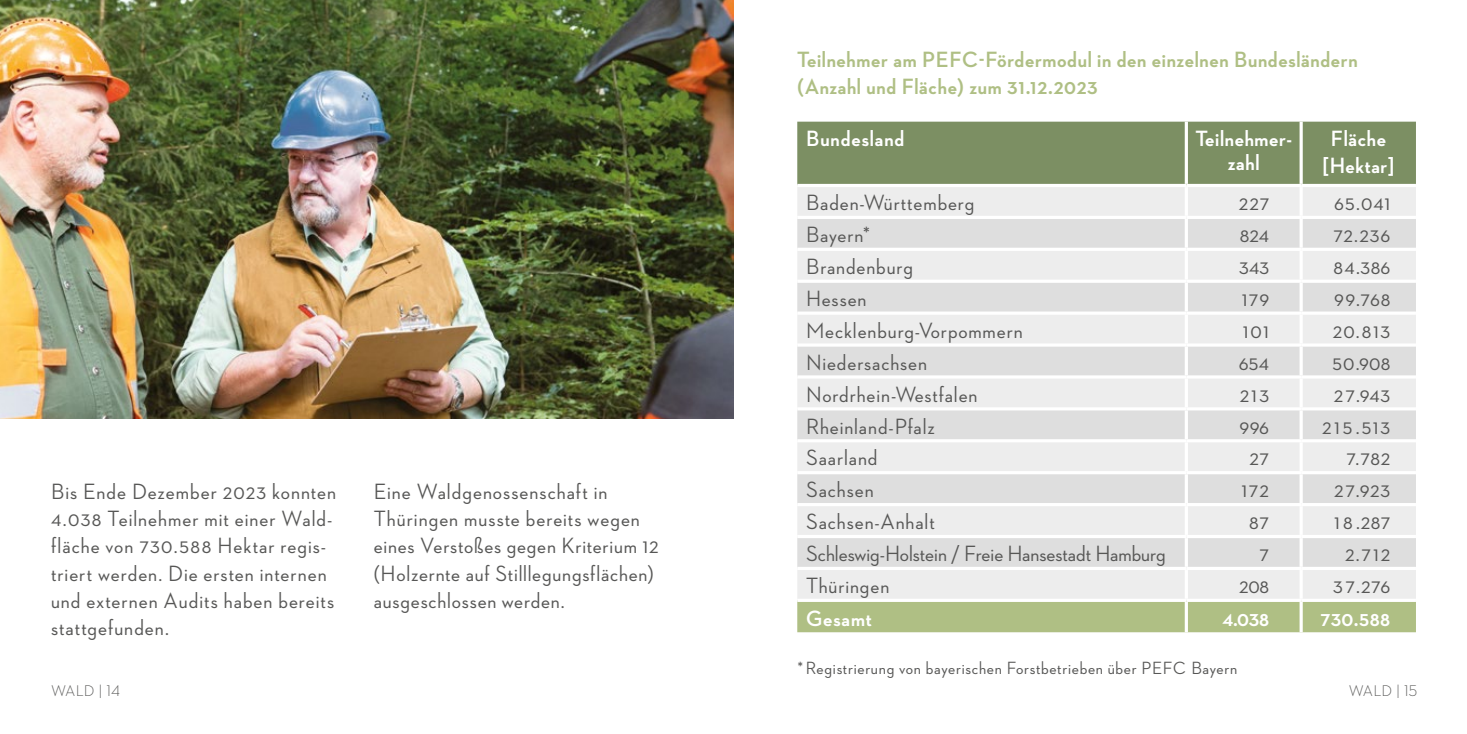
<style>
.page{position:relative;width:1467px;height:734px;background:#fff}
.page>*{position:absolute;margin:0;border:0;box-sizing:border-box;transform-origin:0 0}
.t1{font:500 22.5px/27px "Neutraface 2 Display";letter-spacing:.04em;color:#575756}
.t2{font:700 22.5px/27px "Neutraface 2 Display";letter-spacing:.03em;color:#afbf84}
.t3{font:700 22.5px/24.8px "Neutraface 2 Display";letter-spacing:.03em;color:#fff;text-align:center}
.t4{font:500 22.5px "Neutraface 2 Display";color:#575756}
.t5{font:500 18px "Neutraface 2 Display";letter-spacing:.04em;color:#575756}
.t6{font:300 15.75px "Neutraface 2 Text";letter-spacing:.01em;color:#575756}
</style>
<div class="page">
<div style="left:797px;top:122px;width:619px;height:62px;background:#7c8f63"></div>
<div style="left:797px;top:187px;width:619px;height:411px;background:#ededed"></div>
<svg style="left:797px;top:219px;width:619px;height:347px;background:#e5e5e5"></svg>
<div style="left:797px;top:602px;width:619px;height:30px;background:#afbf84"></div>
<hr style="left:1185px;top:122px;width:3px;height:62px;background:#fff">
<hr style="left:1300px;top:122px;width:3px;height:62px;background:#fff">
<hr style="left:1185px;top:187px;width:3px;height:29px;background:#fff">
<hr style="left:1300px;top:187px;width:3px;height:29px;background:#fff">
<hr style="left:797px;top:216px;width:389px;height:3px;background:#fff">
<hr style="left:1186px;top:216px;width:115px;height:3px;background:#fff">
<hr style="left:1185px;top:219px;width:3px;height:29px;background:#fff">
<hr style="left:1301px;top:216px;width:115px;height:3px;background:#fff">
<hr style="left:1300px;top:219px;width:3px;height:29px;background:#fff">
<hr style="left:797px;top:248px;width:389px;height:3px;background:#fff">
<hr style="left:1186px;top:248px;width:115px;height:3px;background:#fff">
<hr style="left:1185px;top:251px;width:3px;height:28px;background:#fff">
<hr style="left:1301px;top:248px;width:115px;height:3px;background:#fff">
<hr style="left:1300px;top:251px;width:3px;height:28px;background:#fff">
<hr style="left:797px;top:279px;width:389px;height:4px;background:#fff">
<hr style="left:1186px;top:279px;width:115px;height:4px;background:#fff">
<hr style="left:1185px;top:283px;width:3px;height:28px;background:#fff">
<hr style="left:1301px;top:279px;width:115px;height:4px;background:#fff">
<hr style="left:1300px;top:283px;width:3px;height:28px;background:#fff">
<svg style="left:797px;top:311px;width:389px;height:4px"></svg>
<svg style="left:1186px;top:311px;width:115px;height:4px"></svg>
<hr style="left:1185px;top:315px;width:3px;height:28px;background:#fff">
<svg style="left:1301px;top:311px;width:115px;height:4px"></svg>
<hr style="left:1300px;top:315px;width:3px;height:28px;background:#fff">
<hr style="left:797px;top:343px;width:389px;height:3px;background:#fff">
<hr style="left:1186px;top:343px;width:115px;height:3px;background:#fff">
<hr style="left:1185px;top:346px;width:3px;height:29px;background:#fff">
<hr style="left:1301px;top:343px;width:115px;height:3px;background:#fff">
<hr style="left:1300px;top:346px;width:3px;height:29px;background:#fff">
<hr style="left:797px;top:375px;width:389px;height:3px;background:#fff">
<hr style="left:1186px;top:375px;width:115px;height:3px;background:#fff">
<hr style="left:1185px;top:378px;width:3px;height:29px;background:#fff">
<hr style="left:1301px;top:375px;width:115px;height:3px;background:#fff">
<hr style="left:1300px;top:378px;width:3px;height:29px;background:#fff">
<hr style="left:797px;top:407px;width:389px;height:3px;background:#fff">
<hr style="left:1186px;top:407px;width:115px;height:3px;background:#fff">
<hr style="left:1185px;top:410px;width:3px;height:29px;background:#fff">
<hr style="left:1301px;top:407px;width:115px;height:3px;background:#fff">
<hr style="left:1300px;top:410px;width:3px;height:29px;background:#fff">
<hr style="left:797px;top:439px;width:389px;height:3px;background:#fff">
<hr style="left:1186px;top:439px;width:115px;height:3px;background:#fff">
<hr style="left:1185px;top:442px;width:3px;height:29px;background:#fff">
<hr style="left:1301px;top:439px;width:115px;height:3px;background:#fff">
<hr style="left:1300px;top:442px;width:3px;height:29px;background:#fff">
<hr style="left:797px;top:471px;width:389px;height:3px;background:#fff">
<hr style="left:1186px;top:471px;width:115px;height:3px;background:#fff">
<hr style="left:1185px;top:474px;width:3px;height:29px;background:#fff">
<hr style="left:1301px;top:471px;width:115px;height:3px;background:#fff">
<hr style="left:1300px;top:474px;width:3px;height:29px;background:#fff">
<hr style="left:797px;top:503px;width:389px;height:3px;background:#fff">
<hr style="left:1186px;top:503px;width:115px;height:3px;background:#fff">
<hr style="left:1185px;top:506px;width:3px;height:29px;background:#fff">
<hr style="left:1301px;top:503px;width:115px;height:3px;background:#fff">
<hr style="left:1300px;top:506px;width:3px;height:29px;background:#fff">
<hr style="left:797px;top:535px;width:389px;height:3px;background:#fff">
<hr style="left:1186px;top:535px;width:115px;height:3px;background:#fff">
<hr style="left:1185px;top:538px;width:3px;height:28px;background:#fff">
<hr style="left:1301px;top:535px;width:115px;height:3px;background:#fff">
<hr style="left:1300px;top:538px;width:3px;height:28px;background:#fff">
<svg style="left:797px;top:566px;width:389px;height:4px"></svg>
<svg style="left:1186px;top:566px;width:115px;height:4px"></svg>
<hr style="left:1185px;top:570px;width:3px;height:28px;background:#fff">
<svg style="left:1301px;top:566px;width:115px;height:4px"></svg>
<hr style="left:1300px;top:570px;width:3px;height:28px;background:#fff">
<hr style="left:1185px;top:602px;width:3px;height:30px;background:#fff">
<hr style="left:1300px;top:602px;width:3px;height:30px;background:#fff">
<img style="left:0;top:0;width:733px;height:418px">
<p class="t1" style="left:51px;top:478px;width:286px">Bis Ende Dezember 2023 konnten<br>4.038 Teilnehmer mit einer Wald&shy;fläche von 730.588 Hektar regis&shy;triert werden. Die ersten internen und externen Audits haben bereits stattgefunden.</p>
<p class="t1" style="left:374px;top:478px;width:286px">Eine Waldgenossenschaft in<br>Thüringen musste bereits wegen eines Verstoßes gegen Kriterium 12 (Holzernte auf Stilllegungsflächen) ausgeschlossen werden.</p>
<p class="t6" style="left:51px;top:680px;width:71px">WALD | 14</p>
<p class="t2" style="left:797px;top:46px;width:562px">Teilnehmer am PEFC-Fördermodul in den einzelnen Bundesländern (Anzahl und Fläche) zum 31.12.2023</p>
<p class="t3" style="left:806px;top:126px;width:100px">Bundesland</p>
<p class="t3" style="left:1195px;top:126px;width:98px">Teilnehmer&shy;zahl</p>
<p class="t3" style="left:1322px;top:125px;width:74px;line-height:27px">Fläche [Hektar]</p>
<p class="t1" style="left:806px;top:189px;width:170px">Baden-Württemberg</p>
<p class="t1" style="left:1239px;top:189px;width:32px">227</p>
<p class="t1" style="left:1334px;top:189px;width:58px">65.041</p>
<p class="t1" style="left:806px;top:221px;width:66px">Bayern*</p>
<p class="t1" style="left:1240px;top:221px;width:31px">824</p>
<p class="t1" style="left:1333px;top:221px;width:58px">72.236</p>
<p class="t1" style="left:806px;top:253px;width:108px">Brandenburg</p>
<p class="t1" style="left:1239px;top:253px;width:31px">343</p>
<p class="t1" style="left:1333px;top:253px;width:58px">84.386</p>
<p class="t1" style="left:806px;top:285px;width:62px">Hessen</p>
<p class="t1" style="left:1242px;top:285px;width:29px">179</p>
<p class="t1" style="left:1334px;top:285px;width:58px">99.768</p>
<p class="t1" style="left:806px;top:317px;width:218px">Mecklenburg-Vorpommern</p>
<p class="t1" style="left:1243px;top:317px;width:28px">101</p>
<p class="t1" style="left:1333px;top:317px;width:59px">20.813</p>
<p class="t1" style="left:806px;top:349px;width:122px">Niedersachsen</p>
<p class="t1" style="left:1239px;top:349px;width:32px">654</p>
<p class="t1" style="left:1332px;top:349px;width:59px">50.908</p>
<p class="t1" style="left:806px;top:380px;width:173px">Nordrhein-Westfalen</p>
<p class="t1" style="left:1240px;top:380px;width:31px">213</p>
<p class="t1" style="left:1334px;top:380px;width:58px">27.943</p>
<p class="t1" style="left:806px;top:412px;width:130px">Rheinland-Pfalz</p>
<p class="t1" style="left:1239px;top:412px;width:31px">996</p>
<p class="t1" style="left:1322px;top:412px;width:70px">215.513</p>
<p class="t1" style="left:806px;top:444px;width:73px">Saarland</p>
<p class="t1" style="left:1249px;top:444px;width:21px">27</p>
<p class="t1" style="left:1347px;top:444px;width:45px">7.782</p>
<p class="t1" style="left:806px;top:476px;width:69px">Sachsen</p>
<p class="t1" style="left:1241px;top:476px;width:29px">172</p>
<p class="t1" style="left:1334px;top:476px;width:58px">27.923</p>
<p class="t1" style="left:806px;top:508px;width:130px">Sachsen-Anhalt</p>
<p class="t1" style="left:1249px;top:508px;width:22px">87</p>
<p class="t1" style="left:1334px;top:508px;width:58px">18 .287</p>
<p class="t4" style="left:806px;top:541px;width:361px">Schleswig-Holstein / Freie Hansestadt Hamburg</p>
<p class="t1" style="left:1260px;top:540px;width:11px">7</p>
<p class="t1" style="left:1345px;top:540px;width:47px">2.712</p>
<p class="t1" style="left:806px;top:572px;width:85px">Thüringen</p>
<p class="t1" style="left:1239px;top:572px;width:32px">208</p>
<p class="t1" style="left:1333px;top:572px;width:59px">37.276</p>
<p class="t3" style="left:806px;top:606px;width:67px">Gesamt</p>
<p class="t3" style="left:1222px;top:606px;width:48px">4.038</p>
<p class="t3" style="left:1321px;top:606px;width:71px">730.588</p>
<p class="t5" style="left:797px;top:658px;width:442px">*Registrierung von bayerischen Forstbetrieben über PEFC Bayern</p>
<p class="t6" style="left:1349px;top:680px;width:70px">WALD | 15</p>
</div>
